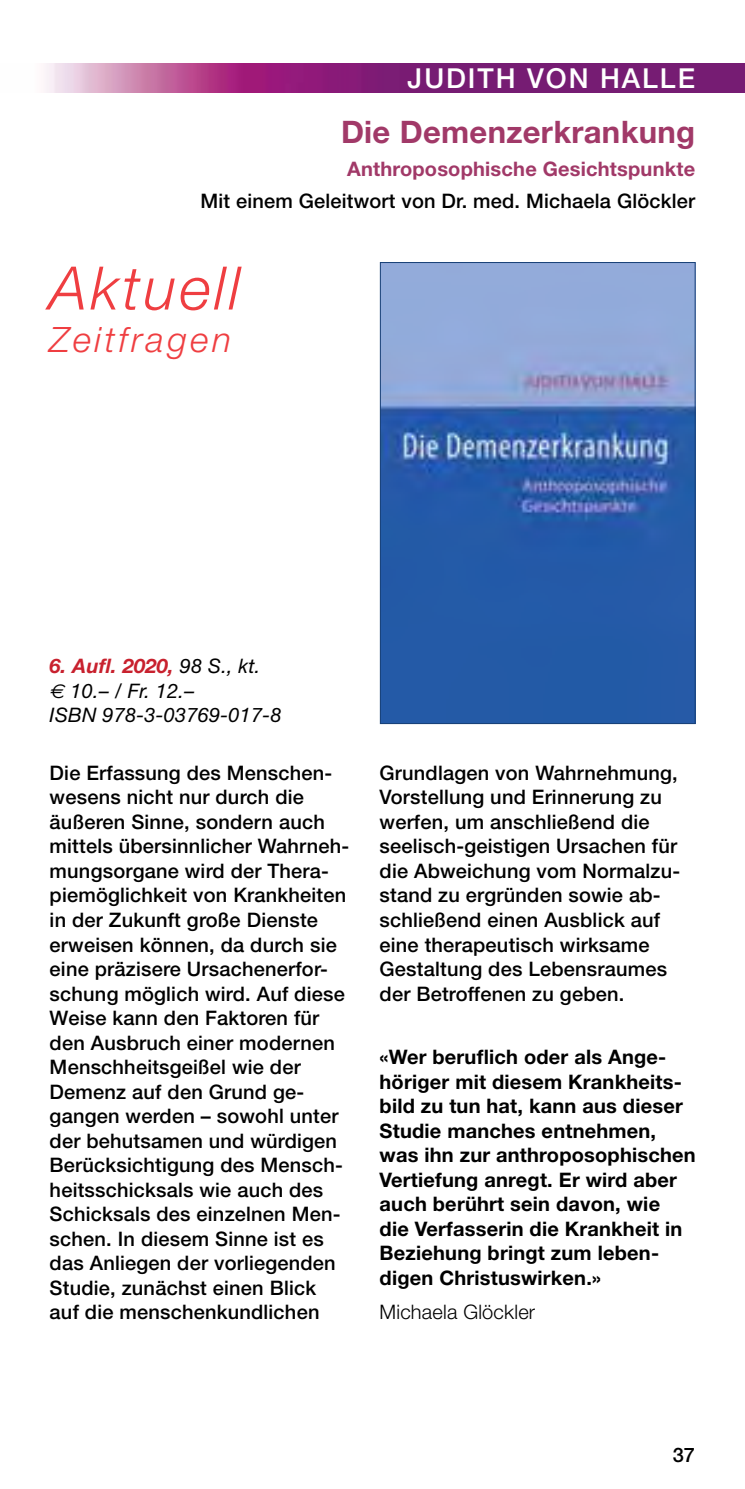
<style>
.page{position:relative;width:745px;height:1489px;background:#fff}
.page>*{position:absolute;margin:0;border:0;box-sizing:border-box;transform-origin:0 0}
.t1{font:italic 300 60px "Helvetica Neue";letter-spacing:.06em;color:#ef3e41}
.t2{font:italic 300 35px "Helvetica Neue";letter-spacing:.1em;color:#ef3e41}
.t3{font:700 31px "Helvetica Neue";letter-spacing:.01em;color:#a13968}
.t4{font:500 27.5px "Helvetica Neue";letter-spacing:.07em;color:#fff}
.t5{font:500 20px/24.5px "Helvetica Neue";letter-spacing:.01em;color:#000}
.t6{font:700 20px/24.5px "Helvetica Neue";letter-spacing:.01em;color:#000}
.t7{font:italic 20px/24.5px "Helvetica Neue";letter-spacing:.01em;color:#000}
.t8{font:700 20px "Helvetica Neue";letter-spacing:.01em;color:#a13968}
.t9{font:300 20px "Helvetica Neue";letter-spacing:.01em;color:#000}
.s1{font-weight:700;color:#c8212e}
.s2{font-family:"Euro Sans"}
</style>
<div class="page">
<img style="left:382px;top:264px;width:310px;height:457px">
<div style="left:380px;top:262px;width:314px;height:461px;border:1px solid #184076"></div>
<img style="left:45px;top:64px;width:699px;height:28px">
<h3 class="t4" style="left:407px;top:62px;width:289px">JUDITH VON HALLE</h3>
<h3 class="t3" style="left:341px;top:113px;width:355px">Die Demenzerkrankung</h3>
<p class="t8" style="left:347px;top:156px;width:349px">Anthroposophische Gesichtspunkte</p>
<p class="t5" style="left:200px;top:188px;width:496px">Mit einem Geleitwort von Dr. med. Michaela Glöckler</p>
<h1 class="t1" style="left:50px;top:252px;width:192px">Aktuell</h1>
<h2 class="t2" style="left:50px;top:319px;width:183px">Zeitfragen</h2>
<p class="t7" style="left:50px;top:653px;width:233px"><span class="s1">6. Aufl. 2020,</span> 98 S., kt.<br><span class="s2">€</span> 10.– / Fr. 12.–<br>ISBN 978-3-03769-017-8</p>
<p class="t5" style="left:50px;top:760px;width:301px">Die Erfassung des Menschen&shy;wesens nicht nur durch die äußeren Sinne, sondern auch mittels übersinnlicher Wahrneh&shy;mungsorgane wird der Thera&shy;piemöglichkeit von Krankheiten in der Zukunft große Dienste erweisen können, da durch sie eine präzisere Ursachenerfor&shy;schung möglich wird. Auf diese<br>Weise kann den Faktoren für den Ausbruch einer modernen<br>Menschheitsgeißel wie der<br>Demenz auf den Grund ge&shy;gangen werden – sowohl unter der behutsamen und würdigen<br>Berücksichtigung des Mensch&shy;heitsschicksals wie auch des<br>Schicksals des einzelnen Men&shy;schen. In diesem Sinne ist es das Anliegen der vorliegenden<br>Studie, zunächst einen Blick auf die menschenkundlichen</p>
<p class="t5" style="left:379px;top:760px;width:302px">Grundlagen von Wahrnehmung,<br>Vorstellung und Erinnerung zu werfen, um anschließend die seelisch-geistigen Ursachen für die Abweichung vom Normalzu&shy;stand zu ergründen sowie ab&shy;schließend einen Ausblick auf eine therapeutisch wirksame<br>Gestaltung des Lebensraumes der Betroffenen zu geben.</p>
<p class="t6" style="left:379px;top:1044px;width:317px">«Wer beruflich oder als Ange&shy;höriger mit diesem Krankheits&shy;bild zu tun hat, kann aus dieser<br>Studie manches entnehmen, was ihn zur anthroposophischen<br>Vertiefung anregt. Er wird aber auch berührt sein davon, wie<br>die Verfasserin die Krankheit in<br>Beziehung bringt zum leben&shy;digen Christuswirken.»</p>
<p class="t9" style="left:379px;top:1299px;width:157px">Michaela Glöckler</p>
<p class="t5" style="left:672px;top:1442px;width:24px">37</p>
</div>
